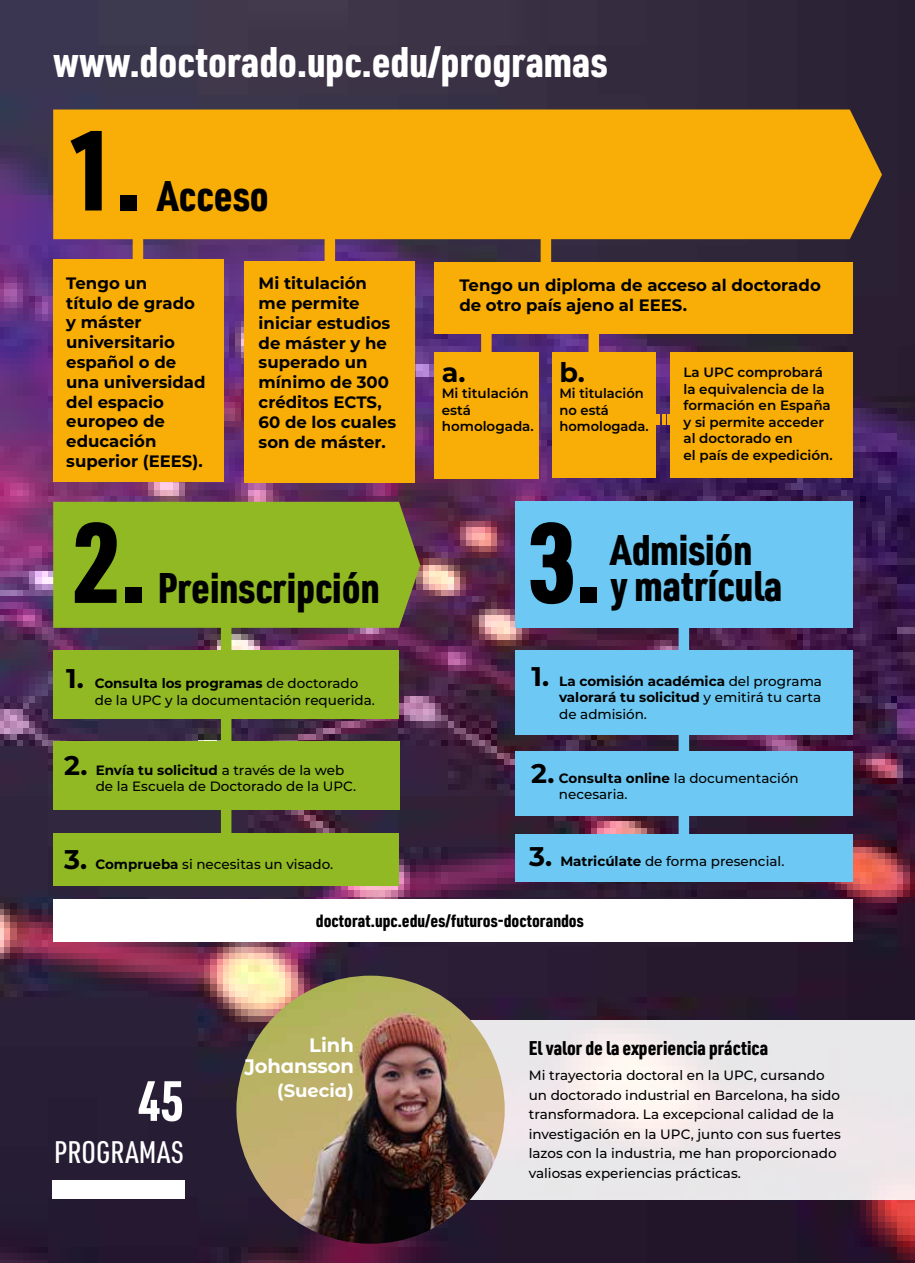
<style>
.page{position:relative;width:915px;height:1263px;background:#fff}
.page>*{position:absolute;margin:0;border:0;box-sizing:border-box;transform-origin:0 0}
.t1{font:900 111.3px "URWDIN Cond";color:#000}
.t2{font:700 55.5px "URWDIN Cond";color:#fff}
.t3{font:900 42px "URWDIN Cond";color:#000}
.t4{font:900 42px "URWDIN Cond";color:#fff}
.t5{font:500 30.6px "URWDIN Cond";letter-spacing:.005em;color:#fff}
.t6{font:700 27px "Montserrat";color:#000}
.t7{font:900 19.5px "URWDIN Cond";color:#000}
.t8{font:700 19.5px/21px "Montserrat Alternates";letter-spacing:-.01em;color:#fff;text-align:right}
.t9{font:700 18px "Montserrat Alternates";color:#fff}
.t10{font:900 17.4px "URWDIN Cond";color:#000}
.t11{font:700 16.5px/19.8px "Montserrat";color:#000}
.t12{font:500 13.5px/19.5px "Montserrat";color:#000}
.t13{font:600 13.5px/16.5px "Montserrat";color:#000}
.t14{font:700 13.5px/16.5px "Montserrat";color:#000;text-align:justify}
.s1{font-weight:700;font-size:27px}
.s2{font-weight:700}
.s3{font-size:27px}
.s4{font-weight:500}
</style>
<div class="page">
<img style="left:0;top:0;width:914px;height:1263px">
<div style="left:53px;top:260px;width:170px;height:222px;background:#f8ad07"></div>
<div style="left:244px;top:262px;width:171px;height:221px;background:#f8ad07"></div>
<div style="left:588px;top:328px;width:11px;height:133px;background:#f8ad07"></div>
<div style="left:53px;top:109px;width:828px;height:130px;background:#f8ad07"></div>
<div style="left:434px;top:352px;width:104px;height:127px;background:#f8ad07"></div>
<div style="left:552px;top:352px;width:103px;height:126px;background:#f8ad07"></div>
<div style="left:434px;top:262px;width:418px;height:71px;background:#f8ad07"></div>
<div style="left:540px;top:227px;width:11px;height:48px;background:#f8ad07"></div>
<div style="left:324px;top:221px;width:11px;height:253px;background:#f8ad07"></div>
<div style="left:481px;top:330px;width:10px;height:44px;background:#f8ad07"></div>
<div style="left:221px;top:622px;width:10px;height:229px;background:#90b923"></div>
<div style="left:53px;top:502px;width:367px;height:126px;background:#90b923"></div>
<div style="left:53px;top:650px;width:346px;height:69px;background:#90b923"></div>
<div style="left:53px;top:741px;width:346px;height:68px;background:#90b923"></div>
<div style="left:53px;top:834px;width:346px;height:52px;background:#90b923"></div>
<div style="left:515px;top:502px;width:337px;height:126px;background:#6dc9f3"></div>
<div style="left:678px;top:622px;width:11px;height:258px;background:#6dc9f3"></div>
<div style="left:515px;top:650px;width:337px;height:85px;background:#6dc9f3"></div>
<div style="left:515px;top:751px;width:337px;height:65px;background:#6dc9f3"></div>
<div style="left:515px;top:834px;width:337px;height:48px;background:#6dc9f3"></div>
<div style="left:670px;top:352px;width:182px;height:126px;background:#f8ad07"></div>
<svg style="left:470px;top:1020px;width:444px;height:179px;background:#ede8e9"></svg>
<img style="left:236px;top:976px;width:268px;height:268px;border-radius:134px">
<div style="left:133px;top:230px;width:10px;height:48px;background:#f8ad07"></div>
<svg style="left:656px;top:414px;width:3px;height:11px"></svg>
<svg style="left:661px;top:414px;width:4px;height:11px"></svg>
<svg style="left:667px;top:414px;width:3px;height:11px"></svg>
<div style="left:52px;top:1180px;width:133px;height:18px;background:#fff"></div>
<div style="left:53px;top:900px;width:799px;height:42px;background:#fff"></div>
<h3 class="t4" style="left:53px;top:33px;width:555px">www.doctorado.upc.edu/programas</h3>
<h1 class="t1" style="left:69px;top:94px;width:75px">1.</h1>
<h3 class="t3" style="left:157px;top:167px;width:113px">Acceso</h3>
<p class="t11" style="left:66px;top:272px;width:141px">Tengo un<br>título de grado y máster universitario español o de una universidad del espacio europeo de educación superior (EEES).</p>
<p class="t11" style="left:258px;top:272px;width:139px">Mi titulación me permite iniciar estudios de máster y he superado un mínimo de 300 créditos ECTS,<br>60 de los cuales son de máster.</p>
<h1 class="t1" style="left:73px;top:487px;width:75px">2.</h1>
<h3 class="t3" style="left:158px;top:559px;width:223px">Preinscripción</h3>
<p class="t12" style="left:95px;top:675px;width:281px;line-height:16.5px;text-indent:-28px"><span class="s1">1.</span> <span class="s2">Consulta los programas</span> de doctorado de la UPC y la documentación requerida.</p>
<p class="t12" style="left:96px;top:761px;width:262px;line-height:16.5px;text-indent:-31px"><span class="s1">2.</span> <span class="s2">Envía tu solicitud</span> a través de la web de la Escuela de Doctorado de la UPC.</p>
<p class="t12" style="left:64px;top:853px;width:270px"><span class="s1">3.</span> <span class="s2">Comprueba</span> si necesitas un visado.</p>
<p class="t11" style="left:459px;top:275px;width:363px">Tengo un diploma de acceso al doctorado de otro país ajeno al EEES.</p>
<h3 class="t6" style="left:441px;top:353px;width:25px">a.</h3>
<p class="t13" style="left:441px;top:385px;width:94px">Mi titulación está homologada.</p>
<h3 class="t6" style="left:559px;top:353px;width:27px">b.</h3>
<p class="t13" style="left:559px;top:385px;width:91px">Mi titulación no está homologada.</p>
<p class="t13" style="left:683px;top:363px;width:151px">La UPC comprobará la equivalencia de la formación en España y si permite acceder al doctorado en<br>el país de expedición.</p>
<h1 class="t1" style="left:528px;top:487px;width:75px">3.</h1>
<h3 class="t3" style="left:610px;top:521px;width:143px">Admisión</h3>
<h3 class="t3" style="left:610px;top:557px;width:173px">y matrícula</h3>
<p class="t14" style="left:559px;top:672px;width:264px;text-indent:-28px"><span class="s3">1.</span> La comisión académica <span class="s4">del programa </span>valorará tu solicitud <span class="s4">y emitirá tu carta de admisión.</span></p>
<p class="t12" style="left:558px;top:769px;width:241px;line-height:16.5px;text-indent:-28px"><span class="s1">2.</span> <span class="s2">Consulta online</span> la documentación necesaria.</p>
<p class="t12" style="left:529px;top:851px;width:256px"><span class="s1">3.</span> <span class="s2">Matricúlate</span> de forma presencial.</p>
<h2 class="t2" style="left:137px;top:1063px;width:48px">45</h2>
<h3 class="t5" style="left:54px;top:1132px;width:131px">PROGRAMAS</h3>
<p class="t10" style="left:316px;top:909px;width:269px">doctorat.upc.edu/es/futuros-doctorandos</p>
<h3 class="t8" style="left:244px;top:1034px;width:111px">Linh<br>Johansson</h3>
<h3 class="t9" style="left:277px;top:1078px;width:78px">(Suecia)</h3>
<h3 class="t7" style="left:528px;top:1034px;width:241px">El valor de la experiencia práctica</h3>
<p class="t12" style="left:528px;top:1065px;width:313px">Mi trayectoria doctoral en la UPC, cursando un doctorado industrial en Barcelona, ha sido transformadora. La excepcional calidad de la investigación en la UPC, junto con sus fuertes lazos con la industria, me han proporcionado valiosas experiencias prácticas.</p>
</div>
